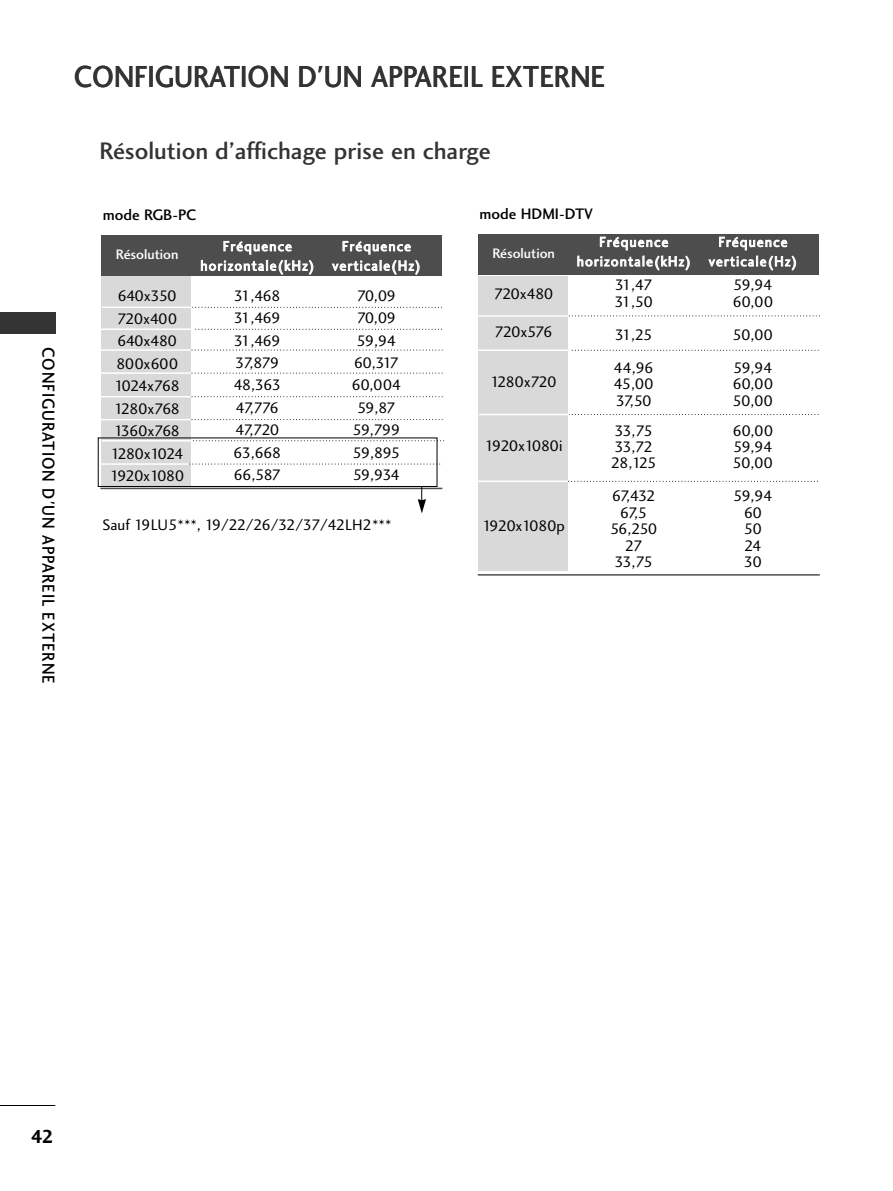
<style>
.page{position:relative;width:893px;height:1191px;background:#fff}
.page>*{position:absolute;margin:0;border:0;box-sizing:border-box;transform-origin:0 0}
.t1{font:31.5px "Charlotte Sans Medium Plain";color:#333;scale:.9 1}
.t2{font:24.75px "Charlotte Sans Medium Plain";color:#333}
.t3{font:19.5px "Charlotte Sans Bold Plain";color:#000}
.t4{font:18px "Charlotte Sans Medium Plain";letter-spacing:.06em;color:#000;scale:.9 1}
.t5{font:15.75px/22.5px "Charlotte Sans Book Plain";letter-spacing:-.065em;color:#000;text-align:center}
.t6{font:15.75px "Charlotte Sans Book Plain";color:#000}
.t7{font:15.75px "Charlotte Sans Medium Plain";color:#000}
.t8{font:15.75px "Charlotte Sans Book Plain";letter-spacing:-.045em;color:#000}
.t9{font:14.25px "Charlotte Sans Book Plain";letter-spacing:.085em;color:#fff}
.t10{font:14.25px "Charlotte Sans Medium Plain";color:#fff}
</style>
<div class="page">
<hr style="left:0;top:1105px;width:55px;height:1px;background:#000">
<div style="left:0;top:313px;width:55px;height:21px;background:#333"></div>
<div style="left:478px;top:276px;width:89px;height:294px;background:#d9d9d9"></div>
<div style="left:478px;top:234px;width:340px;height:41px;background:#4d4d4d"></div>
<svg style="left:569px;top:414px;width:249px;height:1px"></svg>
<hr style="left:478px;top:414px;width:90px;height:1px;background:#fff">
<hr style="left:477px;top:481px;width:91px;height:1px;background:#fff">
<svg style="left:568px;top:481px;width:250px;height:1px"></svg>
<hr style="left:478px;top:315px;width:91px;height:2px;background:#fff">
<svg style="left:569px;top:316px;width:248px;height:1px"></svg>
<hr style="left:476px;top:350px;width:94px;height:1px;background:#fff">
<svg style="left:572px;top:350px;width:247px;height:1px"></svg>
<hr style="left:478px;top:574px;width:341px;height:2px;background:#4d4d4d">
<div style="left:101px;top:276px;width:90px;height:210px;background:#d9d9d9"></div>
<div style="left:101px;top:235px;width:340px;height:41px;background:#4d4d4d"></div>
<svg style="left:192px;top:307px;width:250px;height:1px"></svg>
<hr style="left:102px;top:307px;width:90px;height:1px;background:#fff">
<hr style="left:100px;top:349px;width:92px;height:2px;background:#fff">
<svg style="left:192px;top:350px;width:250px;height:1px"></svg>
<hr style="left:100px;top:372px;width:92px;height:2px;background:#fff">
<svg style="left:192px;top:373px;width:250px;height:1px"></svg>
<hr style="left:100px;top:396px;width:92px;height:2px;background:#fff">
<svg style="left:192px;top:396px;width:250px;height:1px"></svg>
<hr style="left:100px;top:419px;width:92px;height:1px;background:#fff">
<svg style="left:192px;top:419px;width:250px;height:1px"></svg>
<hr style="left:99px;top:328px;width:95px;height:2px;background:#fff">
<svg style="left:196px;top:329px;width:246px;height:1px"></svg>
<hr style="left:100px;top:488px;width:342px;height:1px;background:#4d4d4d">
<hr style="left:102px;top:440px;width:92px;height:2px;background:#fff">
<svg style="left:193px;top:440px;width:251px;height:1px"></svg>
<hr style="left:98px;top:463px;width:92px;height:2px;background:#fff">
<svg style="left:189px;top:464px;width:251px;height:1px"></svg>
<svg style="left:418px;top:487px;width:8px;height:26px"></svg>
<div style="left:98px;top:438px;width:339px;height:49px;border:1px solid #000"></div>
<h1 class="t1" style="left:74px;top:64px;width:591px">CONFIGURATION D'UN APPAREIL EXTERNE</h1>
<p class="t4" style="left:55px;top:347px;width:375px;rotate:90deg">CONFIGURATION D'UN APPAREIL EXTERNE</p>
<h2 class="t2" style="left:99px;top:141px;width:393px">Résolution d’affichage prise en charge</h2>
<p class="t7" style="left:103px;top:209px;width:95px">mode RGB-PC</p>
<p class="t9" style="left:223px;top:241px;width:71px">Fréquence</p>
<p class="t9" style="left:342px;top:241px;width:71px">Fréquence</p>
<p class="t9" style="left:200px;top:260px;width:115px">horizontale(kHz)</p>
<p class="t9" style="left:332px;top:260px;width:90px">verticale(Hz)</p>
<p class="t5" style="left:234px;top:286px;width:48px">31,468</p>
<p class="t5" style="left:357px;top:286px;width:41px">70,09</p>
<p class="t5" style="left:234px;top:308px;width:48px">31,469</p>
<p class="t5" style="left:357px;top:308px;width:41px">70,09</p>
<p class="t5" style="left:234px;top:331px;width:48px">31,469</p>
<p class="t5" style="left:356px;top:331px;width:41px">59,94</p>
<p class="t5" style="left:235px;top:353px;width:45px">37,879</p>
<p class="t5" style="left:354px;top:353px;width:47px">60,317</p>
<p class="t5" style="left:233px;top:376px;width:49px">48,363</p>
<p class="t5" style="left:351px;top:376px;width:51px">60,004</p>
<p class="t5" style="left:235px;top:398px;width:45px">47,776</p>
<p class="t5" style="left:357px;top:398px;width:40px">59,87</p>
<p class="t5" style="left:235px;top:420px;width:46px">47,720</p>
<p class="t5" style="left:352px;top:420px;width:49px">59,799</p>
<p class="t5" style="left:233px;top:443px;width:49px">63,668</p>
<p class="t5" style="left:352px;top:443px;width:49px">59,895</p>
<p class="t5" style="left:234px;top:465px;width:49px">66,587</p>
<p class="t5" style="left:352px;top:465px;width:49px">59,934</p>
<p class="t6" style="left:102px;top:518px;width:291px">Sauf 19LU5***, 19/22/26/32/37/42LH2***</p>
<p class="t10" style="left:116px;top:249px;width:64px">Résolution</p>
<p class="t5" style="left:110px;top:286px;width:76px">640x350<br>720x400<br>640x480<br>800x600<br>1024x768<br>1280x768<br>1360x768<br>1280x1024<br>1920x1080</p>
<p class="t7" style="left:479px;top:208px;width:115px">mode HDMI-DTV</p>
<p class="t10" style="left:492px;top:248px;width:64px">Résolution</p>
<p class="t5" style="left:494px;top:284px;width:61px">720x480</p>
<p class="t5" style="left:494px;top:322px;width:60px">720x576</p>
<p class="t5" style="left:490px;top:372px;width:68px">1280x720</p>
<p class="t8" style="left:485px;top:440px;width:79px">1920x1080i</p>
<p class="t8" style="left:482px;top:520px;width:84px">1920x1080p</p>
<p class="t9" style="left:599px;top:236px;width:71px">Fréquence</p>
<p class="t9" style="left:718px;top:236px;width:71px">Fréquence</p>
<p class="t9" style="left:576px;top:256px;width:115px">horizontale(kHz)</p>
<p class="t9" style="left:708px;top:256px;width:90px">verticale(Hz)</p>
<p class="t5" style="left:614px;top:275px;width:39px">31,47</p>
<p class="t5" style="left:733px;top:275px;width:41px">59,94</p>
<p class="t5" style="left:614px;top:292px;width:40px">31,50</p>
<p class="t5" style="left:732px;top:292px;width:42px">60,00</p>
<p class="t5" style="left:614px;top:325px;width:39px">31,25</p>
<p class="t5" style="left:732px;top:325px;width:42px">50,00</p>
<p class="t5" style="left:613px;top:358px;width:42px">44,96</p>
<p class="t5" style="left:733px;top:358px;width:41px">59,94</p>
<p class="t5" style="left:613px;top:374px;width:42px">45,00</p>
<p class="t5" style="left:732px;top:374px;width:42px">60,00</p>
<p class="t5" style="left:615px;top:391px;width:38px">37,50</p>
<p class="t5" style="left:732px;top:391px;width:42px">50,00</p>
<p class="t5" style="left:614px;top:421px;width:40px">33,75</p>
<p class="t5" style="left:732px;top:421px;width:42px">60,00</p>
<p class="t5" style="left:614px;top:437px;width:40px">33,72</p>
<p class="t5" style="left:733px;top:437px;width:41px">59,94</p>
<p class="t5" style="left:611px;top:454px;width:47px">28,125</p>
<p class="t5" style="left:732px;top:454px;width:42px">50,00</p>
<p class="t5" style="left:612px;top:487px;width:45px">67,432</p>
<p class="t5" style="left:733px;top:487px;width:41px">59,94</p>
<p class="t5" style="left:620px;top:503px;width:29px">67,5</p>
<p class="t5" style="left:743px;top:503px;width:20px">60</p>
<p class="t5" style="left:610px;top:519px;width:49px">56,250</p>
<p class="t5" style="left:743px;top:519px;width:20px">50</p>
<p class="t5" style="left:625px;top:536px;width:19px">27</p>
<p class="t5" style="left:744px;top:536px;width:19px">24</p>
<p class="t5" style="left:614px;top:552px;width:40px">33,75</p>
<p class="t5" style="left:743px;top:552px;width:20px">30</p>
<p class="t3" style="left:31px;top:1129px;width:25px">42</p>
</div>
